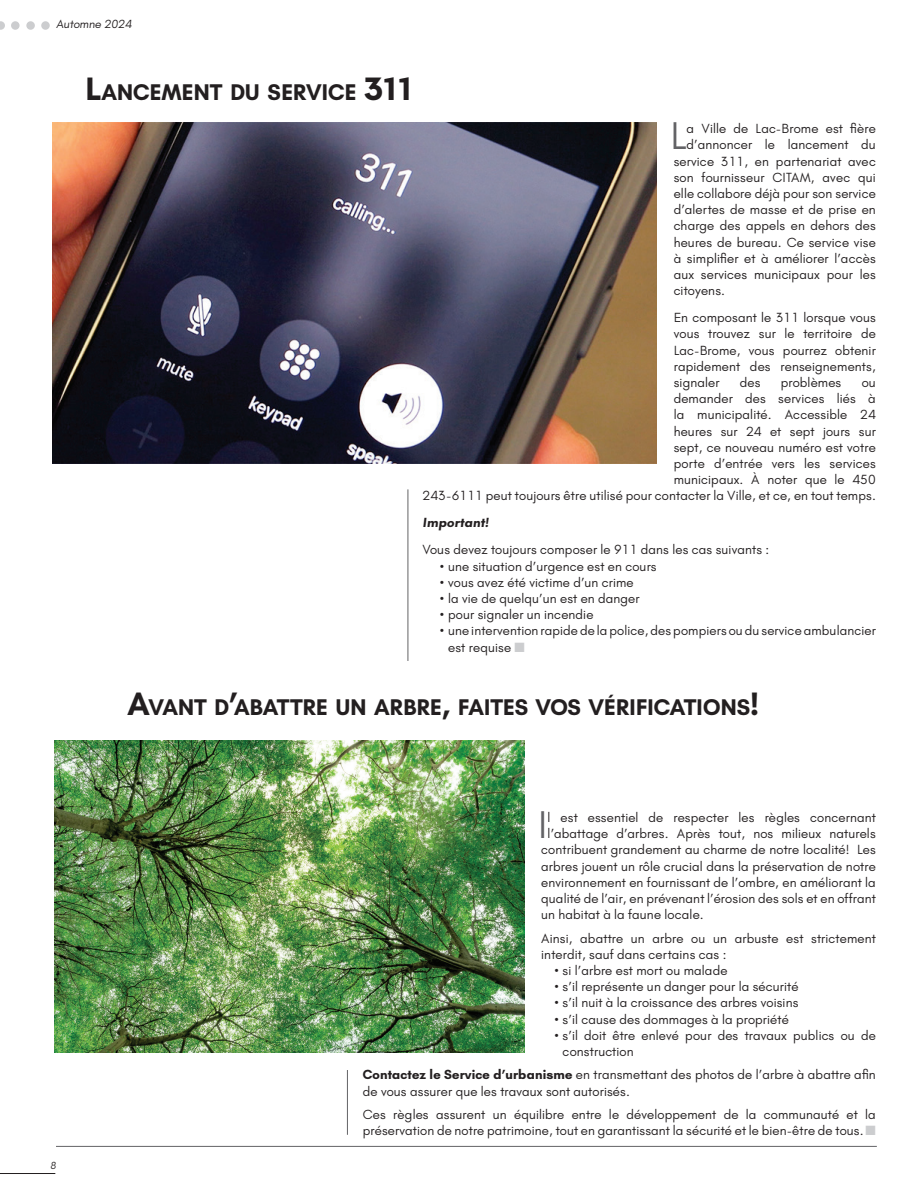
<style>
.page{position:relative;width:918px;height:1188px;background:#fff}
.page>*{position:absolute;margin:0;border:0;box-sizing:border-box;transform-origin:0 0}
.t1{font:39.45px "Glacial Indifference";color:#636366}
.t2{font:700 23.1px "Glacial Indifference";letter-spacing:-.01em;color:#231f20}
.t3{font:13.5px/16.2px "Glacial Indifference";letter-spacing:.01em;color:#231f20}
.t4{font:700 13.5px "Glacial Indifference";color:#231f20}
.t5{font:12px "Glacial Indifference";color:#231f20}
.t6{font:10.5px "Glacial Indifference";color:#231f20}
.s1{font-size:33px}
.s2{color:#cccdcf}
.s3{font-weight:700}
</style>
<div class="page">
<hr style="left:0;top:1173px;width:55px;height:1px;background:#231f20">
<svg style="left:0;top:21px;width:5px;height:9px"></svg>
<div style="left:11px;top:21px;width:9px;height:9px;background:#cccdcf;border-radius:50%"></div>
<div style="left:26px;top:21px;width:9px;height:9px;background:#cccdcf;border-radius:50%"></div>
<div style="left:41px;top:21px;width:9px;height:9px;background:#cccdcf;border-radius:50%"></div>
<hr style="left:56px;top:1146px;width:821px;height:1px;background:#636366">
<img style="left:53px;top:123px;width:604px;height:340px">
<img style="left:54px;top:740px;width:470px;height:313px">
<hr style="left:408px;top:489px;width:1px;height:172px;background:#636366">
<hr style="left:347px;top:1070px;width:1px;height:65px;background:#636366">
<p class="t5" style="left:56px;top:17px;width:79px">Automne 2024</p>
<h2 class="t2" style="left:85px;top:78px;width:331px"><span class="s1">L</span>ANCEMENT DU SERVICE <span class="s1">311</span></h2>
<h1 class="t1" style="left:670px;top:112px;width:18px">L</h1>
<p class="t3" style="left:687px;top:120px;width:191px">a Ville de Lac-Brome est fière</p>
<p class="t3" style="left:687px;top:137px;width:191px">d’annoncer le lancement du</p>
<p class="t3" style="left:674px;top:153px;width:204px">service 311, en partenariat avec</p>
<p class="t3" style="left:674px;top:169px;width:204px">son fournisseur CITAM, avec qui</p>
<p class="t3" style="left:674px;top:185px;width:204px">elle collabore déjà pour son service</p>
<p class="t3" style="left:674px;top:201px;width:204px">d’alertes de masse et de prise en</p>
<p class="t3" style="left:674px;top:218px;width:204px">charge des appels en dehors des</p>
<p class="t3" style="left:674px;top:234px;width:204px">heures de bureau. Ce service vise</p>
<p class="t3" style="left:674px;top:250px;width:204px">à simplifier et à améliorer l’accès</p>
<p class="t3" style="left:674px;top:266px;width:204px">aux services municipaux pour les</p>
<p class="t3" style="left:674px;top:282px;width:53px">citoyens.</p>
<p class="t3" style="left:674px;top:309px;width:204px;text-align:justify">En composant le 311 lorsque vous vous trouvez sur le territoire de Lac-Brome, vous pourrez obtenir rapidement des renseignements, signaler</p>
<p class="t3" style="left:740px;top:374px;width:22px">des</p>
<p class="t3" style="left:781px;top:374px;width:62px">problèmes</p>
<p class="t3" style="left:423px;top:374px;width:455px;text-align:right">ou<br>demander des services liés à<br>la municipalité. Accessible 24<br>heures sur 24 et sept jours sur<br>sept, ce nouveau numéro est votre<br>porte d’entrée vers les services<br>municipaux. À noter que le 450<br>243-6111 peut toujours être utilisé pour contacter la Ville, et ce, en tout temps.</p>
<p class="t4" style="left:423px;top:515px;width:70px">I mportant!</p>
<p class="t3" style="left:423px;top:542px;width:348px">Vous devez toujours composer le 911 dans les cas suivants :</p>
<p class="t3" style="left:440px;top:558px;width:219px">• une situation d’urgence est en cours</p>
<p class="t3" style="left:440px;top:574px;width:196px">• vous avez été victime d’un crime</p>
<p class="t3" style="left:440px;top:590px;width:202px">• la vie de quelqu’un est en danger</p>
<p class="t3" style="left:440px;top:606px;width:155px">• pour signaler un incendie</p>
<p class="t3" style="left:448px;top:623px;width:429px;text-indent:-8px">• une intervention rapide de la police, des pompiers ou du service ambulancier est requise <span class="s2">■</span></p>
<h2 class="t2" style="left:128px;top:693px;width:634px"><span class="s1">A</span>VANT D<span class="s1">’</span>ABATTRE UN ARBRE<span class="s1">,</span> FAITES VOS VÉRIFICATIONS<span class="s1">!</span></h2>
<p class="t6" style="left:50px;top:1159px;width:9px">8</p>
<h1 class="t1" style="left:538px;top:801px;width:11px">I</h1>
<p class="t3" style="left:548px;top:809px;width:330px">l est essentiel de respecter les règles concernant</p>
<p class="t3" style="left:548px;top:825px;width:330px">l’abattage d’arbres. Après tout, nos milieux naturels</p>
<p class="t3" style="left:541px;top:842px;width:336px">contribuent grandement au charme de notre localité! Les</p>
<p class="t3" style="left:541px;top:858px;width:336px">arbres jouent un rôle crucial dans la préservation de notre</p>
<p class="t3" style="left:541px;top:874px;width:336px">environnement en fournissant de l’ombre, en améliorant la</p>
<p class="t3" style="left:541px;top:890px;width:336px">qualité de l’air, en prévenant l’érosion des sols et en offrant</p>
<p class="t3" style="left:541px;top:906px;width:164px">un habitat à la faune locale.</p>
<p class="t3" style="left:541px;top:930px;width:336px">Ainsi, abattre un arbre ou un arbuste est strictement interdit, sauf dans certains cas :</p>
<p class="t3" style="left:554px;top:962px;width:175px">• si l’arbre est mort ou malade</p>
<p class="t3" style="left:554px;top:978px;width:246px">• s’il représente un danger pour la sécurité</p>
<p class="t3" style="left:554px;top:995px;width:246px">• s’il nuit à la croissance des arbres voisins</p>
<p class="t3" style="left:554px;top:1011px;width:236px">• s’il cause des dommages à la propriété</p>
<p class="t3" style="left:563px;top:1027px;width:315px;text-indent:-8px">• s’il doit être enlevé pour des travaux publics ou de construction</p>
<p class="t3" style="left:363px;top:1067px;width:515px"><span class="s3">Contactez le Service d’urbanisme</span> en transmettant des photos de l’arbre à abattre afin de vous assurer que les travaux sont autorisés.</p>
<p class="t3" style="left:363px;top:1106px;width:515px">Ces règles assurent un équilibre entre le développement de la communauté et la préservation de notre patrimoine, tout en garantissant la sécurité et le bien-être de tous.<span class="s2">■</span></p>
</div>
